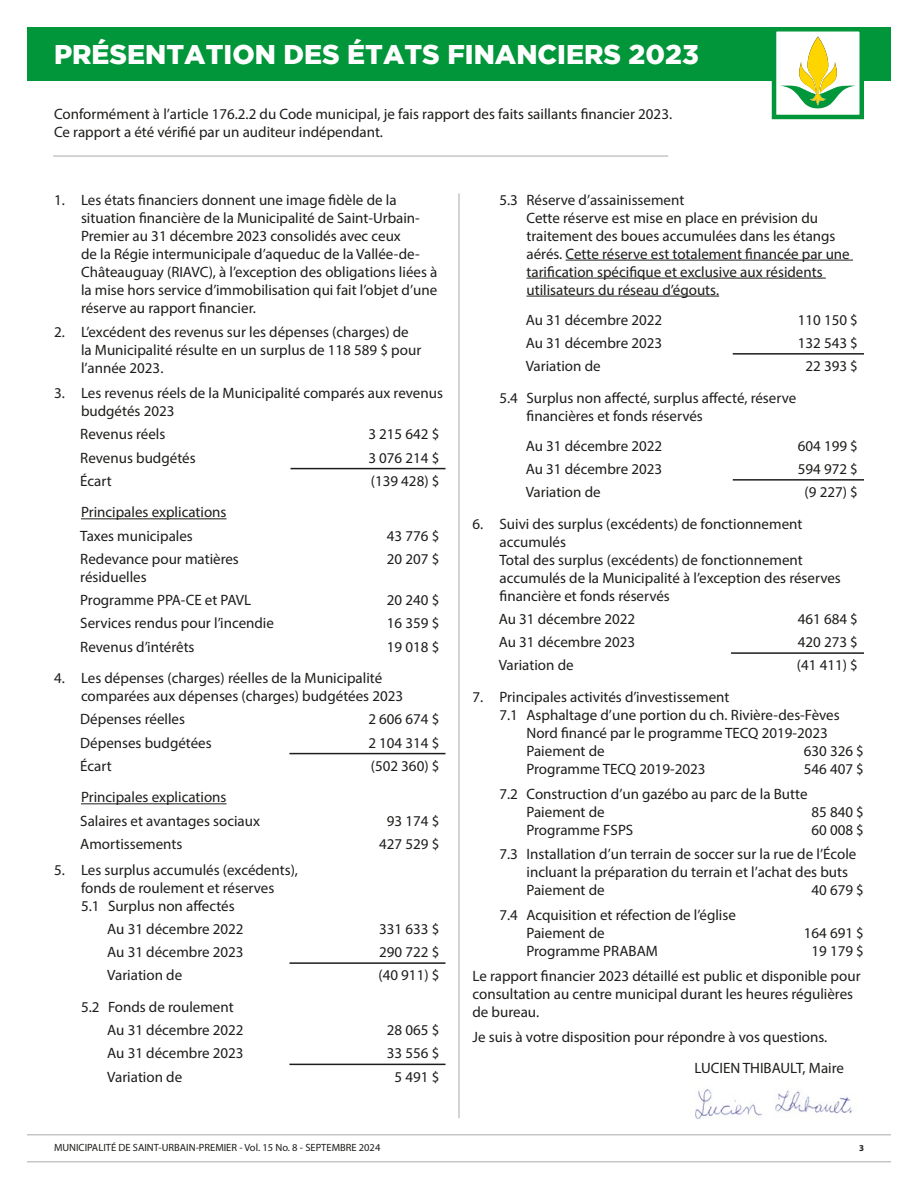
<style>
.page{position:relative;width:918px;height:1188px;background:#fff}
.page>*{position:absolute;margin:0;border:0;box-sizing:border-box;transform-origin:0 0}
.t1{font:900 27px "Gotham";color:#fff}
.t2{font:15px/18px "Myriad Pro";color:#1d1d1b}
.t3{font:10.5px "Myriad Pro";color:#1d1d1b}
.t4{font:700 9px "Myriad Pro";color:#1d1d1b}
</style>
<div class="page">
<hr style="left:27px;top:1161px;width:864px;height:1px;background:#c6c6c6">
<hr style="left:27px;top:1134px;width:864px;height:2px;background:#c6c6c6">
<div style="left:27px;top:27px;width:864px;height:54px;background:#009639"></div>
<hr style="left:566px;top:260px;width:287px;height:1px;background:#1d1d1b">
<hr style="left:526px;top:278px;width:300px;height:1px;background:#1d1d1b">
<hr style="left:526px;top:296px;width:193px;height:1px;background:#1d1d1b">
<hr style="left:733px;top:353px;width:131px;height:2px;background:#1d1d1b">
<hr style="left:733px;top:479px;width:131px;height:2px;background:#1d1d1b">
<hr style="left:731px;top:652px;width:133px;height:2px;background:#1d1d1b">
<hr style="left:81px;top:518px;width:146px;height:1px;background:#1d1d1b">
<hr style="left:81px;top:803px;width:146px;height:1px;background:#1d1d1b">
<hr style="left:291px;top:468px;width:154px;height:1px;background:#1d1d1b">
<hr style="left:289px;top:753px;width:157px;height:1px;background:#1d1d1b">
<hr style="left:289px;top:962px;width:157px;height:2px;background:#1d1d1b">
<hr style="left:289px;top:1064px;width:157px;height:1px;background:#1d1d1b">
<hr style="left:53px;top:155px;width:615px;height:2px;background:#c6c6c6">
<img style="left:695px;top:1089px;width:157px;height:30px">
<hr style="left:458px;top:193px;width:2px;height:925px;background:#c6c6c6">
<div style="left:772px;top:27px;width:92px;height:92px;background:#fff;border:4px solid #009639"></div>
<svg style="left:780px;top:36px;width:75px;height:73px"></svg>
<h1 class="t1" style="left:54px;top:39px;width:646px">PRÉSENTATION DES ÉTATS FINANCIERS 2023</h1>
<p class="t2" style="left:54px;top:105px;width:620px">Conformément à l’article 176.2.2 du Code municipal, je fais rapport des faits saillants financier 2023.<br>Ce rapport a été vérifié par un auditeur indépendant.</p>
<p class="t2" style="left:81px;top:190px;width:358px;text-indent:-27px">1. Les états financiers donnent une image fidèle de la situation financière de la Municipalité de Saint-Urbain-Premier au 31 décembre 2023 consolidés avec ceux<br>de la Régie intermunicipale d’aqueduc de la Vallée-de-Châteauguay (RIAVC), à l’exception des obligations liées à la mise hors service d’immobilisation qui fait l’objet d’une réserve au rapport financier.</p>
<p class="t2" style="left:81px;top:323px;width:342px;text-indent:-27px">2. L’excédent des revenus sur les dépenses (charges) de la Municipalité résulte en un surplus de 118 589 $ pour l’année 2023.</p>
<p class="t2" style="left:81px;top:384px;width:363px;text-indent:-27px">3. Les revenus réels de la Municipalité comparés aux revenus budgétés 2023</p>
<p class="t2" style="left:80px;top:425px;width:87px">Revenus réels</p>
<p class="t2" style="left:368px;top:425px;width:73px">3 215 642 $</p>
<p class="t2" style="left:80px;top:448px;width:117px">Revenus budgétés</p>
<p class="t2" style="left:368px;top:448px;width:73px">3 076 214 $</p>
<p class="t2" style="left:80px;top:472px;width:33px">Écart</p>
<p class="t2" style="left:371px;top:472px;width:70px">(139 428) $</p>
<p class="t2" style="left:80px;top:500px;width:148px;line-height:23.2px">Principales explications<br>Taxes municipales</p>
<p class="t2" style="left:387px;top:526px;width:54px">43 776 $</p>
<p class="t2" style="left:80px;top:550px;width:160px">Redevance pour matières résiduelles</p>
<p class="t2" style="left:387px;top:550px;width:54px">20 207 $</p>
<p class="t2" style="left:80px;top:591px;width:172px">Programme PPA-CE et PAVL</p>
<p class="t2" style="left:387px;top:591px;width:54px">20 240 $</p>
<p class="t2" style="left:80px;top:614px;width:195px">Services rendus pour l’incendie</p>
<p class="t2" style="left:387px;top:614px;width:54px">16 359 $</p>
<p class="t2" style="left:80px;top:637px;width:116px">Revenus d’intérêts</p>
<p class="t2" style="left:387px;top:637px;width:54px">19 018 $</p>
<p class="t2" style="left:81px;top:669px;width:324px;text-indent:-27px">4. Les dépenses (charges) réelles de la Municipalité comparées aux dépenses (charges) budgétées 2023</p>
<p class="t2" style="left:80px;top:710px;width:106px">Dépenses réelles</p>
<p class="t2" style="left:368px;top:710px;width:73px">2 606 674 $</p>
<p class="t2" style="left:80px;top:733px;width:133px">Dépenses budgétées</p>
<p class="t2" style="left:368px;top:733px;width:73px">2 104 314 $</p>
<p class="t2" style="left:80px;top:757px;width:33px">Écart</p>
<p class="t2" style="left:371px;top:757px;width:70px">(502 360) $</p>
<p class="t2" style="left:80px;top:785px;width:181px;line-height:23.2px">Principales explications<br>Salaires et avantages sociaux</p>
<p class="t2" style="left:387px;top:811px;width:54px">93 174 $</p>
<p class="t2" style="left:80px;top:835px;width:104px">Amortissements</p>
<p class="t2" style="left:379px;top:835px;width:62px">427 529 $</p>
<p class="t2" style="left:81px;top:860px;width:219px;text-indent:-27px">5. Les surplus accumulés (excédents), fonds de roulement et réserves<br>5.1 Surplus non affectés</p>
<p class="t2" style="left:107px;top:920px;width:138px">Au 31 décembre 2022</p>
<p class="t2" style="left:379px;top:920px;width:62px">331 633 $</p>
<p class="t2" style="left:107px;top:943px;width:138px">Au 31 décembre 2023</p>
<p class="t2" style="left:379px;top:943px;width:62px">290 722 $</p>
<p class="t2" style="left:107px;top:966px;width:76px">Variation de</p>
<p class="t2" style="left:378px;top:966px;width:63px">(40 911) $</p>
<p class="t2" style="left:107px;top:995px;width:138px;line-height:23.2px;text-indent:-26px">5.2 Fonds de roulement<br>Au 31 décembre 2022</p>
<p class="t2" style="left:387px;top:1021px;width:54px">28 065 $</p>
<p class="t2" style="left:107px;top:1044px;width:138px">Au 31 décembre 2023</p>
<p class="t2" style="left:387px;top:1044px;width:54px">33 556 $</p>
<p class="t2" style="left:107px;top:1067px;width:76px">Variation de</p>
<p class="t2" style="left:395px;top:1067px;width:46px">5 491 $</p>
<p class="t2" style="left:526px;top:190px;width:325px;text-indent:-27px">5.3 Réserve d’assainissement<br>Cette réserve est mise en place en prévision du traitement des boues accumulées dans les étangs aérés. Cette réserve est totalement financée par une tarification spécifique et exclusive aux résidents utilisateurs du réseau d’égouts.</p>
<p class="t2" style="left:526px;top:310px;width:138px">Au 31 décembre 2022</p>
<p class="t2" style="left:798px;top:310px;width:62px">110 150 $</p>
<p class="t2" style="left:526px;top:334px;width:138px">Au 31 décembre 2023</p>
<p class="t2" style="left:798px;top:334px;width:62px">132 543 $</p>
<p class="t2" style="left:526px;top:357px;width:76px">Variation de</p>
<p class="t2" style="left:805px;top:357px;width:54px">22 393 $</p>
<p class="t2" style="left:526px;top:388px;width:271px;text-indent:-27px">5.4 Surplus non affecté, surplus affecté, réserve financières et fonds réservés</p>
<p class="t2" style="left:526px;top:436px;width:138px">Au 31 décembre 2022</p>
<p class="t2" style="left:798px;top:436px;width:62px">604 199 $</p>
<p class="t2" style="left:526px;top:460px;width:138px">Au 31 décembre 2023</p>
<p class="t2" style="left:798px;top:460px;width:62px">594 972 $</p>
<p class="t2" style="left:526px;top:483px;width:76px">Variation de</p>
<p class="t2" style="left:805px;top:483px;width:55px">(9 227) $</p>
<p class="t2" style="left:500px;top:514px;width:343px;text-indent:-27px">6. Suivi des surplus (excédents) de fonctionnement accumulés<br>Total des surplus (excédents) de fonctionnement accumulés de la Municipalité à l’exception des réserves financière et fonds réservés</p>
<p class="t2" style="left:499px;top:610px;width:138px">Au 31 décembre 2022</p>
<p class="t2" style="left:798px;top:610px;width:62px">461 684 $</p>
<p class="t2" style="left:499px;top:633px;width:138px">Au 31 décembre 2023</p>
<p class="t2" style="left:798px;top:633px;width:62px">420 273 $</p>
<p class="t2" style="left:499px;top:656px;width:76px">Variation de</p>
<p class="t2" style="left:797px;top:656px;width:63px">(41 411) $</p>
<p class="t2" style="left:472px;top:688px;width:258px">7. Principales activités d’investissement</p>
<p class="t2" style="left:500px;top:706px;width:342px">7.1 Asphaltage d’une portion du ch. Rivière-des-Fèves</p>
<p class="t2" style="left:526px;top:724px;width:303px">Nord financé par le programme TECQ 2019-2023</p>
<p class="t2" style="left:526px;top:742px;width:80px">Paiement de</p>
<p class="t2" style="left:804px;top:742px;width:62px">630 326 $</p>
<p class="t2" style="left:526px;top:760px;width:181px">Programme TECQ 2019-2023</p>
<p class="t2" style="left:500px;top:756px;width:366px;line-height:24.8px;text-indent:304px">546 407 $<br>7.2 Construction d’un gazébo au parc de la Butte</p>
<p class="t2" style="left:526px;top:802px;width:80px">Paiement de</p>
<p class="t2" style="left:811px;top:802px;width:54px">85 840 $</p>
<p class="t2" style="left:526px;top:820px;width:108px">Programme FSPS</p>
<p class="t2" style="left:500px;top:817px;width:366px;line-height:24.8px;text-indent:312px">60 008 $<br>7.3 Installation d’un terrain de soccer sur la rue de l’École</p>
<p class="t2" style="left:526px;top:863px;width:323px">incluant la préparation du terrain et l’achat des buts<br>Paiement de</p>
<p class="t2" style="left:811px;top:881px;width:54px">40 679 $</p>
<p class="t2" style="left:526px;top:906px;width:211px;text-indent:-27px">7.4 Acquisition et réfection de l’église<br>Paiement de</p>
<p class="t2" style="left:804px;top:924px;width:62px">164 691 $</p>
<p class="t2" style="left:472px;top:938px;width:393px;line-height:24.8px;text-align:right">19 179 $<br>Le rapport financier 2023 détaillé est public et disponible pour</p>
<p class="t2" style="left:472px;top:985px;width:382px">consultation au centre municipal durant les heures régulières de bureau.</p>
<p class="t2" style="left:694px;top:1021px;width:151px;line-height:31.5px;text-indent:-222px">Je suis à votre disposition pour répondre à vos questions.<br>LUCIEN THIBAULT, Maire</p>
<p class="t2" style="left:526px;top:942px;width:133px">Programme PRABAM</p>
<p class="t3" style="left:54px;top:1141px;width:328px">MUNICIPALITÉ DE SAINT-URBAIN-PREMIER - Vol. 15 No. 8 - SEPTEMBRE 2024</p>
<p class="t4" style="left:859px;top:1142px;width:6px">3</p>
</div>
